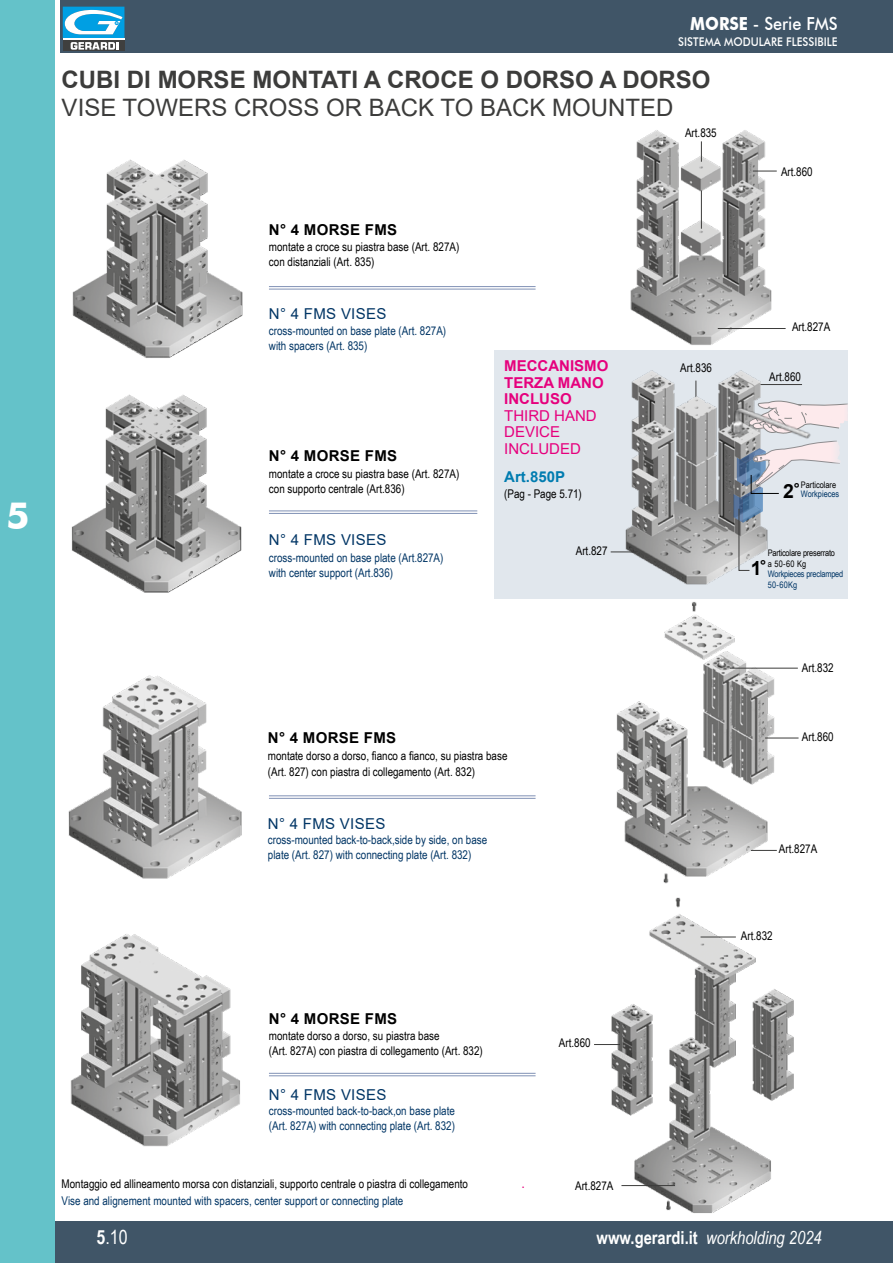
<style>
.page{position:relative;width:893px;height:1263px;background:#fff}
.page>*{position:absolute;margin:0;border:0;box-sizing:border-box;transform-origin:0 0}
.t1{font:700 37.5px "Futura BT";color:#fff}
.t2{font:700 24px "Arial";color:#3c3c3b}
.t3{font:24px "Arial";color:#3c3c3b}
.t4{font:19.5px "Arial Narrow";color:#fff}
.t5{font:700 19.5px "Arial";color:#000}
.t6{font:italic 18px "Arial Narrow";color:#fff}
.t7{font:500 18px "Futura BT";color:#fff;scale:.9 1}
.t8{font:700 15px "Arial";letter-spacing:.02em;color:#000}
.t9{font:15px "Arial";letter-spacing:.02em;color:#003565}
.t10{font:700 15px/16.5px "Arial";color:#e6007d}
.t11{font:15px/16.5px "Arial";color:#e6007d}
.t12{font:700 15px "Arial";color:#007cb0}
.t13{font:15px "Arial Narrow";color:#e6007d}
.t14{font:12px/15px "Arial Narrow";color:#000}
.t15{font:12px/15px "Arial Narrow";color:#003565}
.t16{font:500 12px "Futura BT";color:#fff;scale:.9 1}
.t17{font:9px/10.5px "Arial Narrow";letter-spacing:-.02em;color:#000}
.t18{font:9px/10.5px "Arial Narrow";letter-spacing:-.02em;color:#003565}
.t19{font:9px "Arial Narrow";color:#000}
.t20{font:9px "Arial Narrow";color:#003565}
.s1{font-weight:700}
.s2{font-weight:700;font-style:normal}
</style>
<div class="page">
<div style="left:0;top:1221px;width:893px;height:42px;background:#405567"></div>
<div style="left:61px;top:0;width:832px;height:53px;background:#405567"></div>
<div style="left:0;top:0;width:55px;height:1263px;background:#64c2c9"></div>
<div style="left:63px;top:40px;width:61px;height:11px;background:#3f3f3e"></div>
<svg style="left:63px;top:7px;width:61px;height:43px;background:#68b3d4"></svg>
<div style="left:495px;top:350px;width:353px;height:249px;background:#e1e7ed"></div>
<img style="left:68px;top:675px;width:174px;height:204px">
<img style="left:72px;top:159px;width:171px;height:199px">
<img style="left:630px;top:130px;width:147px;height:215px">
<img style="left:71px;top:394px;width:171px;height:199px">
<img style="left:70px;top:934px;width:170px;height:213px">
<img style="left:611px;top:897px;width:183px;height:316px">
<svg style="left:701px;top:141px;width:1px;height:21px"></svg>
<hr style="left:701px;top:190px;width:1px;height:39px;background:#3c3c3b">
<hr style="left:718px;top:328px;width:68px;height:1px;background:#3c3c3b">
<hr style="left:755px;top:384px;width:47px;height:1px;background:#3c3c3b">
<img style="left:616px;top:602px;width:173px;height:282px">
<hr style="left:730px;top:668px;width:68px;height:1px;background:#3c3c3b">
<hr style="left:765px;top:738px;width:33px;height:1px;background:#3c3c3b">
<hr style="left:701px;top:937px;width:35px;height:1px;background:#3c3c3b">
<svg style="left:594px;top:1044px;width:26px;height:1px"></svg>
<hr style="left:621px;top:1185px;width:54px;height:1px;background:#3c3c3b">
<img style="left:621px;top:370px;width:140px;height:215px">
<svg style="left:826px;top:403px;width:22px;height:26px"></svg>
<img style="left:717px;top:394px;width:109px;height:70px">
<svg style="left:734px;top:440px;width:106px;height:131px"></svg>
<svg style="left:753px;top:171px;width:24px;height:1px"></svg>
<svg style="left:611px;top:552px;width:26px;height:1px"></svg>
<svg style="left:751px;top:850px;width:26px;height:1px"></svg>
<hr style="left:269px;top:286px;width:267px;height:1px;background:#8091b5">
<hr style="left:269px;top:289px;width:267px;height:1px;background:#8091b5">
<hr style="left:269px;top:511px;width:208px;height:1px;background:#8091b5">
<hr style="left:269px;top:513px;width:208px;height:1px;background:#8091b5">
<hr style="left:269px;top:795px;width:267px;height:1px;background:#8091b5">
<hr style="left:269px;top:798px;width:267px;height:1px;background:#8091b5">
<hr style="left:269px;top:1073px;width:267px;height:1px;background:#8091b5">
<hr style="left:269px;top:1075px;width:267px;height:1px;background:#8091b5">
<h1 class="t1" style="left:6px;top:493px;width:25px">5</h1>
<h3 class="t7" style="left:690px;top:12px;width:165px"><span class="s1">MORSE</span> - Serie FMS</h3>
<p class="t16" style="left:678px;top:35px;width:179px">SISTEMA MODULARE FLESSIBILE</p>
<h2 class="t2" style="left:62px;top:62px;width:650px">CUBI DI MORSE MONTATI A CROCE O DORSO A DORSO</h2>
<h2 class="t3" style="left:62px;top:91px;width:613px">VISE TOWERS CROSS OR BACK TO BACK MOUNTED</h2>
<p class="t8" style="left:269px;top:219px;width:130px">N° 4 MORSE FMS</p>
<p class="t14" style="left:269px;top:239px;width:192px">montate a croce su piastra base (Art. 827A) con distanziali (Art. 835)</p>
<p class="t9" style="left:269px;top:303px;width:119px">N° 4 FMS VISES</p>
<p class="t15" style="left:269px;top:323px;width:179px">cross-mounted on base plate (Art. 827A) with spacers (Art. 835)</p>
<p class="t8" style="left:269px;top:445px;width:130px">N° 4 MORSE FMS</p>
<p class="t14" style="left:269px;top:466px;width:192px">montate a croce su piastra base (Art. 827A) con supporto centrale (Art.836)</p>
<p class="t9" style="left:269px;top:530px;width:119px">N° 4 FMS VISES</p>
<p class="t15" style="left:269px;top:550px;width:176px">cross-mounted on base plate (Art.827A) with center support (Art.836)</p>
<p class="t10" style="left:504px;top:358px;width:106px">MECCANISMO<br>TERZA MANO<br>INCLUSO</p>
<p class="t11" style="left:504px;top:407px;width:94px">THIRD HAND<br>DEVICE<br>INCLUDED</p>
<p class="t12" style="left:504px;top:466px;width:62px">Art.850P</p>
<p class="t14" style="left:504px;top:486px;width:79px">(Pag - Page 5.71)</p>
<p class="t14" style="left:576px;top:543px;width:33px">Art.827</p>
<p class="t8" style="left:268px;top:727px;width:130px">N° 4 MORSE FMS</p>
<p class="t14" style="left:268px;top:747px;width:241px;line-height:16.5px">montate dorso a dorso, fianco a fianco, su piastra base (Art. 827) con piastra di collegamento (Art. 832)</p>
<p class="t9" style="left:268px;top:813px;width:119px">N° 4 FMS VISES</p>
<p class="t15" style="left:268px;top:831px;width:221px">cross-mounted back-to-back,side by side, on base plate (Art. 827) with connecting plate (Art. 832)</p>
<p class="t8" style="left:269px;top:1008px;width:130px">N° 4 MORSE FMS</p>
<p class="t14" style="left:269px;top:1028px;width:215px">montate dorso a dorso, su piastra base<br>(Art. 827A) con piastra di collegamento (Art. 832)</p>
<p class="t9" style="left:269px;top:1084px;width:119px">N° 4 FMS VISES</p>
<p class="t15" style="left:269px;top:1103px;width:187px">cross-mounted back-to-back,on base plate (Art. 827A) with connecting plate (Art. 832)</p>
<p class="t14" style="left:62px;top:1176px;width:408px">Montaggio ed allineamento morsa con distanziali, supporto centrale o piastra di collegamento</p>
<p class="t13" style="left:521px;top:1172px;width:5px">.</p>
<p class="t15" style="left:62px;top:1193px;width:343px">Vise and alignement mounted with spacers, center support or connecting plate</p>
<p class="t14" style="left:559px;top:1035px;width:33px">Art.860</p>
<p class="t14" style="left:575px;top:1178px;width:40px">Art.827A</p>
<p class="t14" style="left:685px;top:124px;width:33px">Art.835</p>
<p class="t14" style="left:781px;top:164px;width:33px">Art.860</p>
<p class="t14" style="left:680px;top:360px;width:33px">Art.836</p>
<p class="t14" style="left:792px;top:319px;width:40px">Art.827A</p>
<p class="t14" style="left:769px;top:369px;width:33px">Art.860</p>
<p class="t19" style="left:801px;top:478px;width:37px">Particolare</p>
<p class="t20" style="left:801px;top:487px;width:40px">Workpieces</p>
<h3 class="t5" style="left:783px;top:477px;width:18px">2<sup>°</sup></h3>
<p class="t17" style="left:768px;top:547px;width:69px">Particolare preserrato a 50-60 Kg</p>
<p class="t18" style="left:768px;top:568px;width:77px">Workpieces preclamped<br>50-60Kg</p>
<h3 class="t5" style="left:751px;top:555px;width:17px">1<sup>°</sup></h3>
<p class="t14" style="left:802px;top:660px;width:33px">Art.832</p>
<p class="t14" style="left:802px;top:728px;width:33px">Art.860</p>
<p class="t14" style="left:779px;top:841px;width:40px">Art.827A</p>
<p class="t14" style="left:741px;top:928px;width:33px">Art.832</p>
<h3 class="t4" style="left:97px;top:1222px;width:33px"><span class="s1">5</span>.10</h3>
<h3 class="t6" style="left:597px;top:1224px;width:227px"><span class="s2">www.gerardi.it</span> workholding 2024</h3>
</div>
